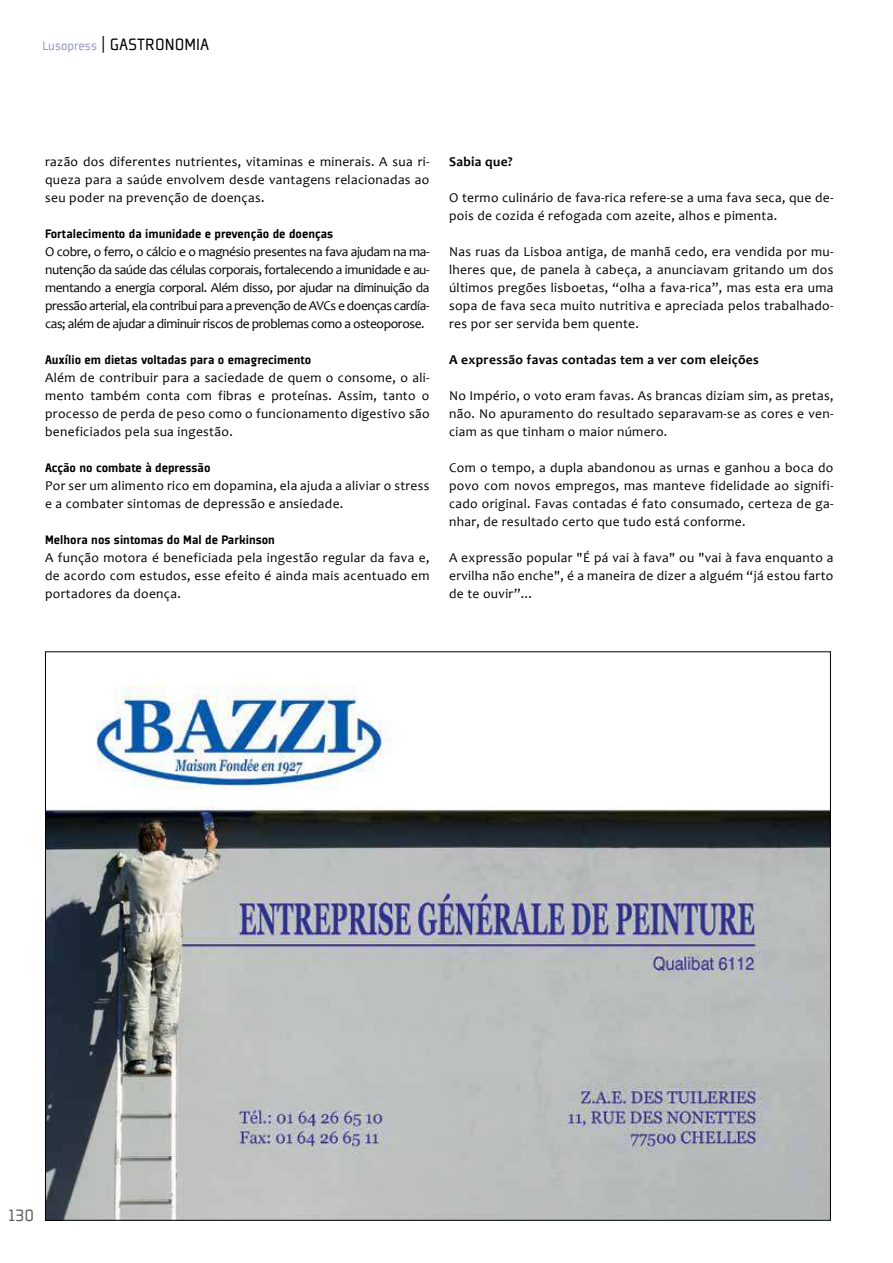
<style>
.page{position:relative;width:893px;height:1263px;background:#fff}
.page>*{position:absolute;margin:0;border:0;box-sizing:border-box;transform-origin:0 0}
.t1{font:18px "Plexes Book Pro";color:#000}
.t2{font:18px "Plexes Book Pro";color:#5d5d60}
.t3{font:13.5px/18px "Candara";letter-spacing:.025em;color:#000;text-align:justify}
.t4{font:13.5px "Plexes Black Pro";color:#000}
.t5{font:700 13.5px "Candara";letter-spacing:.025em;color:#000}
.s1{font-size:13.5px;color:#9394c1}
</style>
<div class="page">
<img style="left:47px;top:685px;width:782px;height:534px">
<h1 class="t1" style="left:43px;top:33px;width:168px"><span class="s1">Lusopress</span> | GASTRONOMIA</h1>
<p class="t3" style="left:45px;top:152px;width:386px">razão dos diferentes nutrientes, vitaminas e minerais. A sua ri&shy;queza para a saúde envolvem desde vantagens relacionadas ao seu poder na prevenção de doenças.</p>
<p class="t4" style="left:45px;top:225px;width:290px">Fortalecimento da imunidade e prevenção de doenças</p>
<p class="t3" style="left:45px;top:242px;width:386px">O cobre, o ferro, o cálcio e o magnésio presentes na fava ajudam na ma&shy;nutenção da saúde das células corporais, fortalecendo a imunidade e au&shy;mentando a energia corporal. Além disso, por ajudar na diminuição da pressão arterial, ela contribui para a prevenção de AVCs e doenças cardía&shy;cas; além de ajudar a diminuir riscos de problemas como a osteoporose.</p>
<p class="t4" style="left:45px;top:351px;width:268px">Auxílio em dietas voltadas para o emagrecimento</p>
<p class="t3" style="left:45px;top:368px;width:386px">Além de contribuir para a saciedade de quem o consome, o ali&shy;mento também conta com fibras e proteínas. Assim, tanto o processo de perda de peso como o funcionamento digestivo são beneficiados pela sua ingestão.</p>
<p class="t4" style="left:45px;top:459px;width:167px">Acção no combate à depressão</p>
<p class="t3" style="left:45px;top:476px;width:386px">Por ser um alimento rico em dopamina, ela ajuda a aliviar o stress e a combater sintomas de depressão e ansiedade.</p>
<p class="t4" style="left:45px;top:531px;width:231px">Melhora nos sintomas do Mal de Parkinson</p>
<p class="t3" style="left:45px;top:548px;width:386px">A função motora é beneficiada pela ingestão regular da fava e, de acordo com estudos, esse efeito é ainda mais acentuado em portadores da doença.</p>
<p class="t5" style="left:449px;top:153px;width:65px">Sabia que?</p>
<p class="t3" style="left:449px;top:188px;width:386px">O termo culinário de fava-rica refere-se a uma fava seca, que de&shy;pois de cozida é refogada com azeite, alhos e pimenta.</p>
<p class="t3" style="left:449px;top:242px;width:386px">Nas ruas da Lisboa antiga, de manhã cedo, era vendida por mu&shy;lheres que, de panela à cabeça, a anunciavam gritando um dos últimos pregões lisboetas, “olha a fava-rica”, mas esta era uma sopa de fava seca muito nutritiva e apreciada pelos trabalhado&shy;res por ser servida bem quente.</p>
<p class="t5" style="left:449px;top:351px;width:311px">A expressão favas contadas tem a ver com eleições</p>
<p class="t3" style="left:449px;top:386px;width:386px">No Império, o voto eram favas. As brancas diziam sim, as pretas, não. No apuramento do resultado separavam-se as cores e ven&shy;ciam as que tinham o maior número.</p>
<p class="t3" style="left:449px;top:458px;width:386px">Com o tempo, a dupla abandonou as urnas e ganhou a boca do povo com novos empregos, mas manteve fidelidade ao signifi&shy;cado original. Favas contadas é fato consumado, certeza de ga&shy;nhar, de resultado certo que tudo está conforme.</p>
<p class="t3" style="left:449px;top:548px;width:386px">A expressão popular "É pá vai à fava" ou "vai à fava enquanto a ervilha não enche", é a maneira de dizer a alguém “já estou farto de te ouvir”...</p>
<h1 class="t2" style="left:9px;top:1203px;width:27px">130</h1>
</div>
